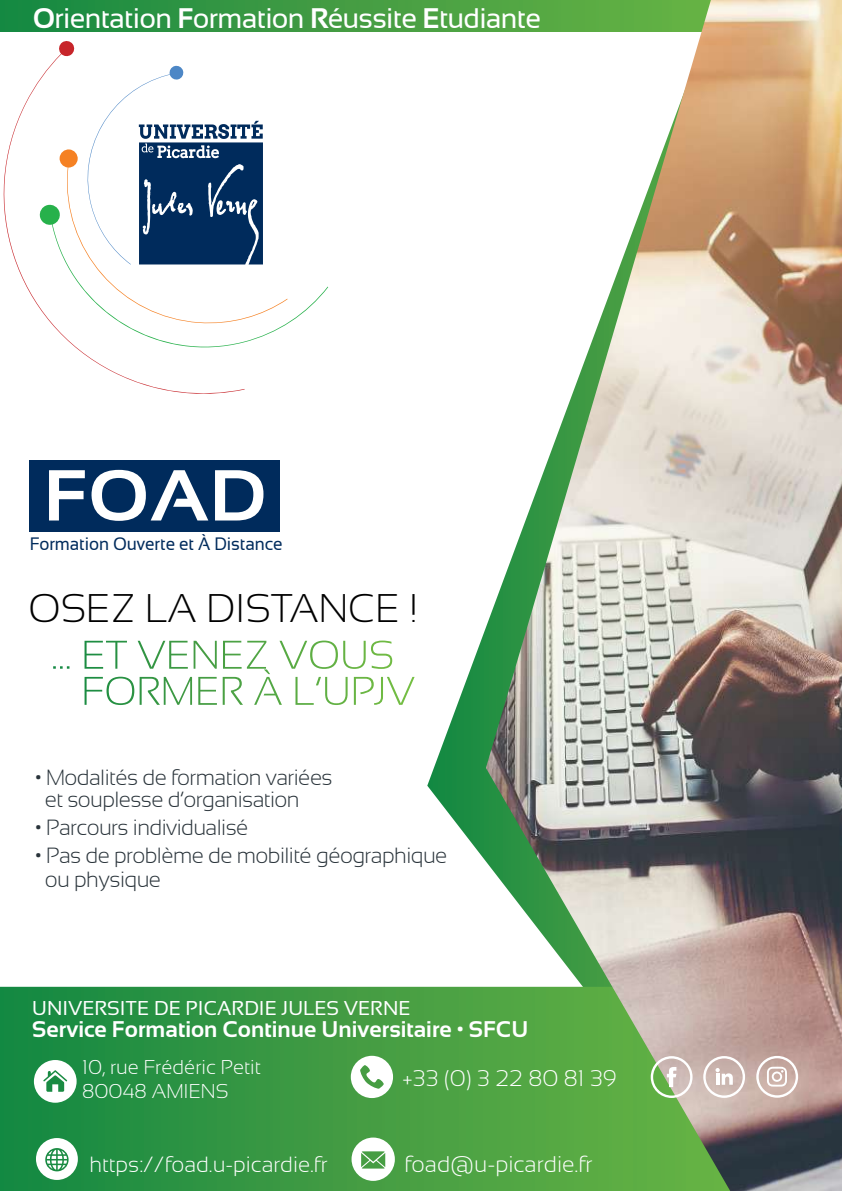
<style>
.page{position:relative;width:842px;height:1191px;background:#fff}
.page>*{position:absolute;margin:0;border:0;box-sizing:border-box;transform-origin:0 0}
.t1{font:300 40px "Sansation";color:#000}
.t2{font:28.4px "Sansation";letter-spacing:-.025em;color:#fff}
.t3{font:700 22.6px "Sansation";color:#fff}
.t4{font:300 22.6px "Sansation";color:#fff}
.t5{font:300 22px/22px "Sansation";letter-spacing:-.025em;color:#29333a}
.t6{font:300 22px "Sansation";color:#fff}
.t7{font:300 20px/24px "Sansation";color:#fff}
.t8{font:20px "Sansation";color:#fff}
.t9{font:18px "Sansation";letter-spacing:-.005em;color:#002b5c;scale:.95 1}
.s1{font-weight:700}
</style>
<div class="page">
<svg style="left:245px;top:120px;width:18px;height:29px"></svg>
<svg style="left:245px;top:149px;width:43px;height:176px"></svg>
<svg style="left:3px;top:41px;width:242px;height:353px"></svg>
<div style="left:30px;top:460px;width:250px;height:71px;background:#002b5c"></div>
<svg style="left:49px;top:470px;width:36px;height:50px"></svg>
<svg style="left:92px;top:470px;width:116px;height:51px"></svg>
<svg style="left:215px;top:470px;width:48px;height:50px"></svg>
<svg style="left:53px;top:640px;width:362px;height:65px"></svg>
<svg style="left:0;top:0;width:427px;height:32px;background:#319442"></svg>
<svg style="left:427px;top:0;width:59px;height:862px"></svg>
<svg style="left:0;top:986px;width:486px;height:205px;background:#349643"></svg>
<svg style="left:351px;top:1055px;width:42px;height:43px"></svg>
<svg style="left:34px;top:1060px;width:43px;height:42px"></svg>
<svg style="left:36px;top:1138px;width:42px;height:42px"></svg>
<svg style="left:352px;top:1137px;width:43px;height:43px"></svg>
<img style="left:486px;top:0;width:356px;height:1191px">
<svg style="left:651px;top:1056px;width:41px;height:42px"></svg>
<svg style="left:703px;top:1056px;width:42px;height:41px"></svg>
<svg style="left:756px;top:1055px;width:42px;height:42px"></svg>
<p class="t2" style="left:33px;top:2px;width:510px"><span class="s1">O</span>rientation <span class="s1">F</span>ormation <span class="s1">R</span>éussite <span class="s1">E</span>tudiante</p>
<p class="t9" style="left:30px;top:534px;width:268px">Formation Ouverte et À Distance</p>
<h1 class="t1" style="left:29px;top:586px;width:391px">OSEZ LA DISTANCE !</h1>
<p class="t5" style="left:45px;top:766px;width:289px;text-indent:-10px">• Modalités de formation variées et souplesse d’organisation</p>
<p class="t5" style="left:35px;top:816px;width:215px">• Parcours individualisé</p>
<p class="t5" style="left:45px;top:843px;width:404px;line-height:24px;text-indent:-10px">• Pas de problème de mobilité géographique ou physique</p>
<p class="t8" style="left:32px;top:997px;width:380px">UNIVERSITE DE PICARDIE JULES VERNE</p>
<p class="t3" style="left:32px;top:1016px;width:497px">Service Formation Continue Universitaire • SFCU</p>
<p class="t7" style="left:82px;top:1055px;width:180px">10, rue Frédéric Petit<br>80048 AMIENS</p>
<p class="t4" style="left:402px;top:1065px;width:216px">+33 (0) 3 22 80 81 39</p>
<p class="t6" style="left:89px;top:1151px;width:240px">https://foad.u-picardie.fr</p>
<p class="t4" style="left:404px;top:1151px;width:190px">foad@u-picardie.fr</p>
</div>
